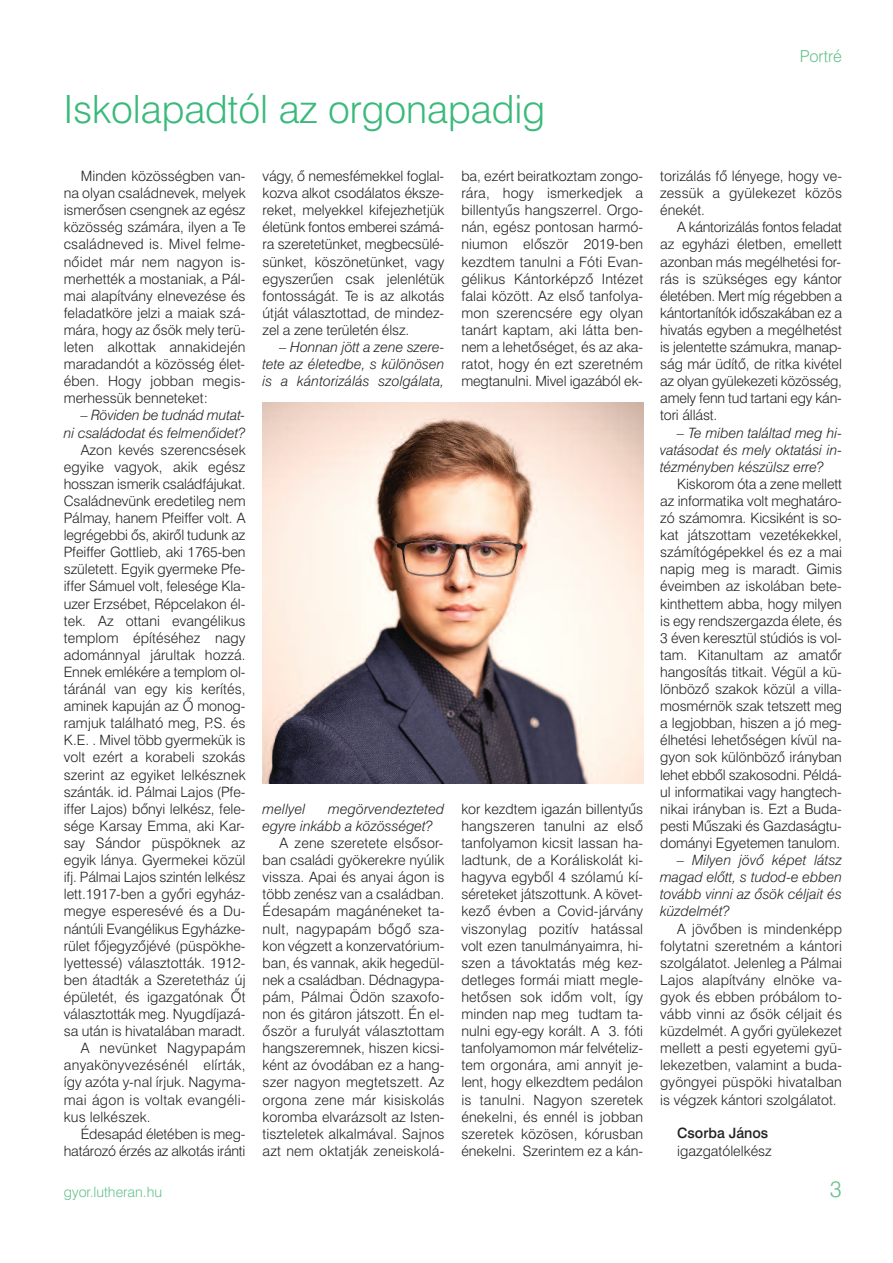
<style>
.page{position:relative;width:893px;height:1263px;background:#fff}
.page>*{position:absolute;margin:0;border:0;box-sizing:border-box;transform-origin:0 0}
.t1{font:39px "Swiss 721 Light HU Normal";color:#39b97a}
.t2{font:22.5px "Swiss 721 Light HU Normal";color:#65c18b}
.t3{font:16.5px "Swiss 721 Light HU Normal";color:#65c18b}
.t4{font:14.25px/17.1px "Swiss 721 Light HU Normal";color:#231f20;text-align:justify}
.t5{font:14.25px/17.1px "Swiss 721 Light HU Italic";color:#231f20;text-align:justify}
.t6{font:14.25px "Swiss 721 Light HU Normal";letter-spacing:.02em;color:#231f20}
.t7{font:14.25px "Swiss 721 Light HU Normal";color:#65c18b}
.t8{font:14.25px "Swiss 721 Medium HU Normal";color:#231f20}
</style>
<div class="page">
<img style="left:263px;top:403px;width:380px;height:381px">
<h1 class="t1" style="left:64px;top:87px;width:483px">Iskolapadtól az orgonapadig</h1>
<p class="t4" style="left:64px;top:168px;width:183px;text-indent:17px">Minden közösségben van&shy;na olyan családnevek, melyek ismerôsen csengnek az egész közösség számára, ilyen a Te családneved is. Mivel felme&shy;nôidet már nem nagyon is&shy;merhették a mostaniak, a Pál&shy;mai alapítvány elnevezése és feladatköre jelzi a maiak szá&shy;mára, hogy az ôsök mely terü&shy;leten alkottak annakidején maradandót a közösség élet&shy;ében. Hogy jobban megis&shy;merhessük benneteket:</p>
<p class="t5" style="left:64px;top:407px;width:183px;text-align:right">— Röviden be tudnád mutat-<br>ni családodat és felmenôidet?</p>
<p class="t4" style="left:81px;top:441px;width:166px">Azon kevés szerencsések</p>
<p class="t4" style="left:64px;top:458px;width:183px">egyike vagyok, akik egész</p>
<p class="t4" style="left:64px;top:475px;width:183px">hosszan ismerik családfájukat.</p>
<p class="t4" style="left:64px;top:492px;width:183px">Családnevünk eredetileg nem</p>
<p class="t4" style="left:64px;top:510px;width:183px">Pálmay, hanem Pfeiffer volt. A</p>
<p class="t4" style="left:64px;top:527px;width:183px">legrégebbi ôs, akirôl tudunk az</p>
<p class="t4" style="left:64px;top:544px;width:183px">Pfeiffer Gottlieb, aki 1765-ben</p>
<p class="t4" style="left:64px;top:561px;width:183px">született. Egyik gyermeke Pfe-</p>
<p class="t4" style="left:64px;top:578px;width:183px">iffer Sámuel volt, felesége Kla-</p>
<p class="t4" style="left:64px;top:595px;width:183px">uzer Erzsébet, Répcelakon él-</p>
<p class="t4" style="left:64px;top:612px;width:183px">tek. Az ottani evangélikus</p>
<p class="t4" style="left:64px;top:629px;width:183px">templom építéséhez nagy</p>
<p class="t4" style="left:64px;top:646px;width:183px">adománnyal járultak hozzá.</p>
<p class="t4" style="left:64px;top:663px;width:183px">Ennek emlékére a templom ol-</p>
<p class="t4" style="left:64px;top:681px;width:183px">táránál van egy kis kerítés,</p>
<p class="t4" style="left:64px;top:698px;width:183px">aminek kapuján az Ô monog-</p>
<p class="t4" style="left:64px;top:715px;width:183px">ramjuk található meg, P.S. és</p>
<p class="t4" style="left:64px;top:732px;width:183px">K.E. . Mivel több gyermekük is</p>
<p class="t4" style="left:64px;top:749px;width:183px">volt ezért a korabeli szokás</p>
<p class="t4" style="left:64px;top:766px;width:183px">szerint az egyiket lelkésznek</p>
<p class="t4" style="left:64px;top:783px;width:183px">szánták. id. Pálmai Lajos (Pfe-</p>
<p class="t4" style="left:64px;top:800px;width:183px">iffer Lajos) bônyi lelkész, fele-</p>
<p class="t4" style="left:64px;top:817px;width:182px">sége Karsay Emma, aki Kar-</p>
<p class="t4" style="left:64px;top:834px;width:183px">say Sándor püspöknek az</p>
<p class="t4" style="left:64px;top:852px;width:183px">egyik lánya. Gyermekei közül</p>
<p class="t4" style="left:64px;top:869px;width:183px">ifj. Pálmai Lajos szintén lelkész</p>
<p class="t4" style="left:64px;top:886px;width:183px">lett.1917-ben a gyôri egyház-</p>
<p class="t4" style="left:64px;top:903px;width:183px">megye esperesévé és a Du-</p>
<p class="t4" style="left:64px;top:920px;width:183px">nántúli Evangélikus Egyházke-</p>
<p class="t4" style="left:64px;top:937px;width:183px">rület fôjegyzôjévé (püspökhe-</p>
<p class="t4" style="left:64px;top:954px;width:183px">lyettessé) választották. 1912-</p>
<p class="t4" style="left:64px;top:971px;width:183px">ben átadták a Szeretetház új</p>
<p class="t4" style="left:64px;top:988px;width:183px">épületét, és igazgatónak Ôt</p>
<p class="t4" style="left:64px;top:1005px;width:183px">választották meg. Nyugdíjazá-</p>
<p class="t4" style="left:64px;top:1023px;width:183px">sa után is hivatalában maradt.</p>
<p class="t6" style="left:81px;top:1040px;width:166px">A nevünket Nagypapám</p>
<p class="t6" style="left:64px;top:1057px;width:183px">anyakönyvezésénél elírták,</p>
<p class="t4" style="left:64px;top:1074px;width:183px">így azóta y-nal írjuk. Nagyma-</p>
<p class="t6" style="left:64px;top:1091px;width:183px">mai ágon is voltak evangéli-</p>
<p class="t4" style="left:64px;top:1108px;width:88px">kus lelkészek.</p>
<p class="t4" style="left:81px;top:1125px;width:166px">Édesapád életében is meg-</p>
<p class="t4" style="left:64px;top:1142px;width:183px">határozó érzés az alkotás iránti</p>
<p class="t4" style="left:263px;top:168px;width:183px">vágy, ô nemesfémekkel foglal&shy;kozva alkot csodálatos éksze&shy;reket, melyekkel kifejezhetjük életünk fontos emberei számá&shy;ra szeretetünket, megbecsülé&shy;sünket, köszönetünket, vagy egyszerûen csak jelenlétük fontosságát. Te is az alkotás útját választottad, de mindez&shy;zel a zene területén élsz.</p>
<p class="t5" style="left:263px;top:339px;width:183px;text-indent:17px">— Honnan jött a zene szere&shy;tete az életedbe, s különösen is a kántorizálás szolgálata,</p>
<p class="t5" style="left:263px;top:800px;width:44px">mellyel</p>
<p class="t5" style="left:263px;top:800px;width:183px;text-indent:66px">megörvendezteted egyre inkább a közösséget?</p>
<p class="t4" style="left:263px;top:834px;width:183px;text-indent:17px">A zene szeretete elsôsor&shy;ban családi gyökerekre nyúlik vissza. Apai és anyai ágon is több zenész van a családban.<br>Édesapám magánéneket ta&shy;nult, nagypapám bôgô sza&shy;kon végzett a konzervatórium&shy;ban, és vannak, akik hegedül&shy;nek a családban. Dédnagypa&shy;pám, Pálmai Ödön szaxofo&shy;non és gitáron játszott. Én el&shy;ôször a furulyát választottam hangszeremnek, hiszen kicsi&shy;ként az óvodában ez a hang&shy;szer nagyon megtetszett. Az orgona zene már kisiskolás koromba elvarázsolt az Isten&shy;tiszteletek alkalmával. Sajnos azt nem oktatják zeneiskolá-</p>
<p class="t4" style="left:461px;top:168px;width:183px">ba, ezért beiratkoztam zongo&shy;rára, hogy ismerkedjek a billentyûs hangszerrel. Orgo&shy;nán, egész pontosan harmó&shy;niumon elôször 2019-ben kezdtem tanulni a Fóti Evan&shy;gélikus Kántorképzô Intézet falai között. Az elsô tanfolya&shy;mon szerencsére egy olyan tanárt kaptam, aki látta ben&shy;nem a lehetôséget, és az aka&shy;ratot, hogy én ezt szeretném megtanulni. Mivel igazából ek-</p>
<p class="t4" style="left:461px;top:800px;width:183px">kor kezdtem igazán billentyûs hangszeren tanulni az elsô tanfolyamon kicsit lassan ha&shy;ladtunk, de a Koráliskolát ki&shy;hagyva egybôl 4 szólamú kí&shy;séreteket játszottunk. A követ&shy;kezô évben a Covid-járvány viszonylag pozitív hatással volt ezen tanulmányaimra, hi&shy;szen a távoktatás még kez&shy;detleges formái miatt megle&shy;hetôsen sok idôm volt, így minden nap meg tudtam ta&shy;nulni egy-egy korált. A 3. fóti tanfolyamomon már felvételiz&shy;tem orgonára, ami annyit je&shy;lent, hogy elkezdtem pedálon is tanulni. Nagyon szeretek énekelni, és ennél is jobban szeretek közösen, kórusban énekelni. Szerintem ez a kán-</p>
<p class="t3" style="left:800px;top:46px;width:44px">Portré</p>
<p class="t4" style="left:660px;top:168px;width:183px">torizálás fô lényege, hogy ve&shy;zessük a gyülekezet közös énekét.</p>
<p class="t4" style="left:660px;top:219px;width:183px;text-indent:17px">A kántorizálás fontos feladat az egyházi életben, emellett azonban más megélhetési for&shy;rás is szükséges egy kántor életében. Mert míg régebben a kántortanítók idôszakában ez a hivatás egyben a megélhetést is jelentette számukra, manap&shy;ság már üdítô, de ritka kivétel az olyan gyülekezeti közösség, amely fenn tud tartani egy kán&shy;tori állást.</p>
<p class="t5" style="left:660px;top:424px;width:183px;text-indent:17px">— Te miben találtad meg hi&shy;vatásodat és mely oktatási in&shy;tézményben készülsz erre?</p>
<p class="t4" style="left:660px;top:475px;width:183px;text-indent:17px">Kiskorom óta a zene mellett az informatika volt meghatáro&shy;zó számomra. Kicsiként is so&shy;kat játszottam vezetékekkel, számítógépekkel és ez a mai napig meg is maradt. Gimis éveimben az iskolában bete&shy;kinthettem abba, hogy milyen is egy rendszergazda élete, és 3 éven keresztül stúdiós is vol&shy;tam. Kitanultam az amatôr hangosítás titkait. Végül a kü&shy;lönbözô szakok közül a villa&shy;mosmérnök szak tetszett meg a legjobban, hiszen a jó meg&shy;élhetési lehetôségen kívül na&shy;gyon sok különbözô irányban lehet ebbôl szakosodni. Példá&shy;ul informatikai vagy hangtech&shy;nikai irányban is. Ezt a Buda&shy;pesti Mûszaki és Gazdaságtu&shy;dományi Egyetemen tanulom.</p>
<p class="t5" style="left:660px;top:852px;width:183px;text-indent:17px">— Milyen jövô képet látsz magad elôtt, s tudod-e ebben tovább vinni az ôsök céljait és küzdelmét?</p>
<p class="t4" style="left:660px;top:920px;width:183px;text-indent:17px">A jövôben is mindenképp folytatni szeretném a kántori szolgálatot. Jelenleg a Pálmai Lajos alapítvány elnöke va&shy;gyok és ebben próbálom to&shy;vább vinni az ôsök céljait és küzdelmét. A gyôri gyülekezet mellett a pesti egyetemi gyü&shy;lekezetben, valamint a buda&shy;gyöngyei püspöki hivatalban is végzek kántori szolgálatot.</p>
<p class="t8" style="left:677px;top:1125px;width:93px">Csorba János</p>
<p class="t4" style="left:677px;top:1142px;width:96px">igazgatólelkész</p>
<p class="t7" style="left:64px;top:1183px;width:100px">gyor.lutheran.hu</p>
<h2 class="t2" style="left:830px;top:1176px;width:13px">3</h2>
</div>
